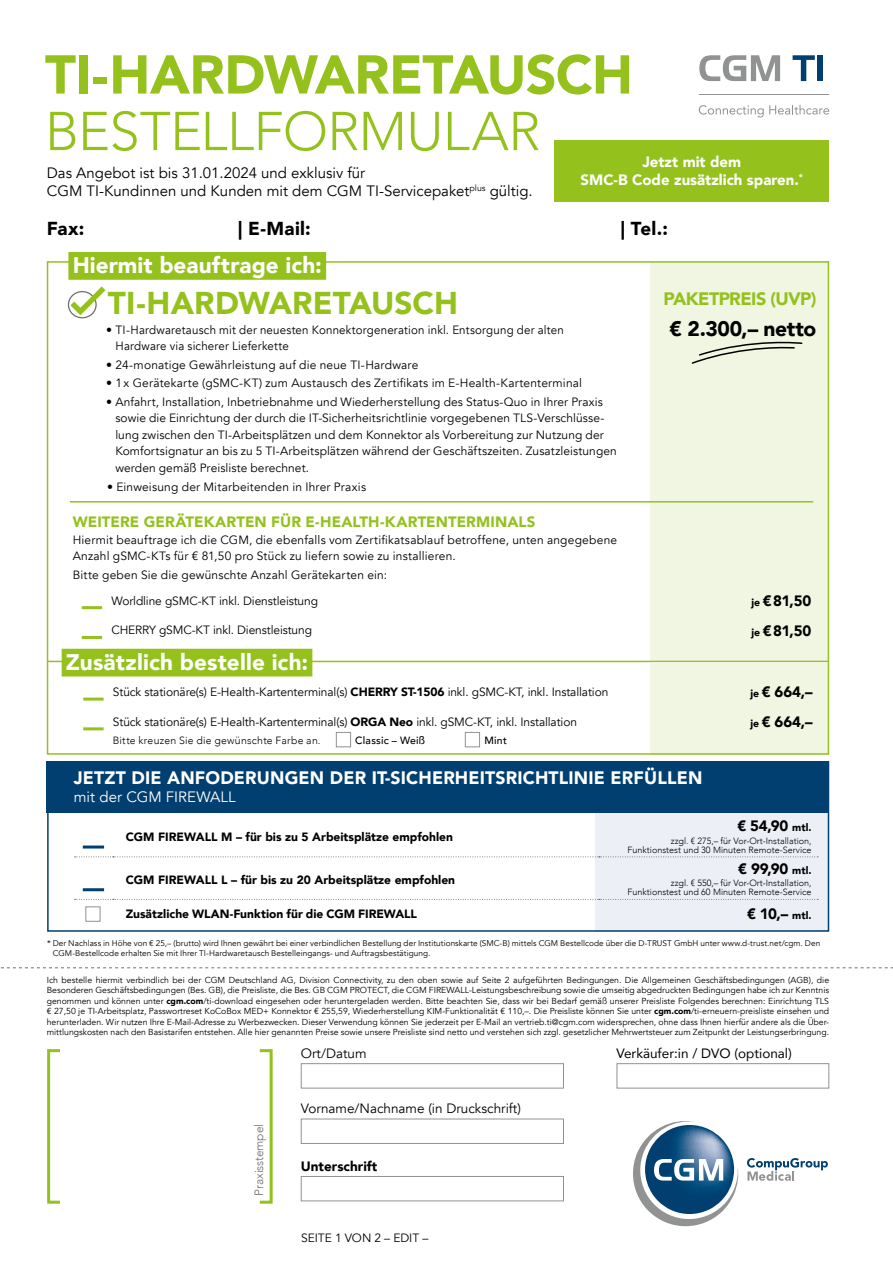
<style>
.page{position:relative;width:893px;height:1263px;background:#fff}
.page>*{position:absolute;margin:0;border:0;box-sizing:border-box;transform-origin:0 0}
.t1{font:900 54px "Avenir";letter-spacing:-.015em;color:#94c11c}
.t2{font:300 54px "Avenir";letter-spacing:-.01em;color:#94c11c}
.t3{font:900 31.5px "Avenir";color:#94c11c}
.t4{font:900 22.5px "Avenir";letter-spacing:.005em;color:#fff}
.t5{font:900 21px "Avenir";letter-spacing:-.015em;color:#000}
.t6{font:900 18.75px "Avenir";letter-spacing:.015em;color:#000}
.t7{font:900 18px "Avenir";letter-spacing:.01em;color:#fff}
.t8{font:900 18px "Avenir";letter-spacing:-.035em;color:#94c11c}
.t9{font:15px/18px "Avenir";color:#000}
.t10{font:900 15px "Avenir";letter-spacing:-.01em;color:#000}
.t11{font:900 15px "Avenir";letter-spacing:.005em;color:#94c11c}
.t12{font:900 15px/18px "Avenir";color:#fff;text-align:center}
.t13{font:15px "Avenir";letter-spacing:.005em;color:#fff}
.t14{font:13.5px "Avenir";color:#000}
.t15{font:13.5px "Avenir";color:#000}
.t16{font:900 13.5px "Avenir";color:#000}
.t17{font:12px/16.5px "Avenir";letter-spacing:.01em;color:#000}
.t18{font:12px "Avenir";letter-spacing:-.01em;color:#000}
.t19{font:900 12px "Avenir";color:#000}
.t20{font:300 12px "Avenir";letter-spacing:-.015em;color:#6f6f6e}
.t21{font:300 10.5px "Avenir";letter-spacing:.025em;color:#000}
.t22{font:500 10.5px "Avenir";letter-spacing:.02em;color:#000}
.t23{font:300 9px/9px "Avenir";color:#000;text-align:right}
.t24{font:8.7px/10.5px "Avenir";color:#000;text-align:justify}
.t25{font:8.25px/10.5px "Avenir";letter-spacing:.005em;color:#000}
.s1{font-size:10.5px}
.s2{font-weight:900}
</style>
<div class="page">
<div style="left:651px;top:261px;width:178px;height:407px;background:#f1f6e3"></div>
<svg style="left:0;top:967px;width:893px;height:1px"></svg>
<div style="left:68px;top:252px;width:258px;height:28px;background:#94c11c"></div>
<svg style="left:67px;top:286px;width:39px;height:33px"></svg>
<hr style="left:70px;top:501px;width:743px;height:1px;background:#94c11c">
<svg style="left:691px;top:341px;width:112px;height:23px"></svg>
<div style="left:554px;top:140px;width:275px;height:62px;background:#94c11c"></div>
<hr style="left:699px;top:94px;width:130px;height:1px;background:#919292">
<svg style="left:699px;top:105px;width:130px;height:12px"></svg>
<svg style="left:699px;top:55px;width:81px;height:26px"></svg>
<svg style="left:793px;top:55px;width:22px;height:26px"></svg>
<div style="left:818px;top:55px;width:5px;height:26px;background:#003f6f"></div>
<div style="left:301px;top:1063px;width:263px;height:25px;border:1px solid #919292"></div>
<div style="left:301px;top:1118px;width:263px;height:26px;border:1px solid #919292"></div>
<div style="left:301px;top:1176px;width:263px;height:25px;border:1px solid #919292"></div>
<div style="left:617px;top:1063px;width:212px;height:25px;border:1px solid #919292"></div>
<div style="left:47px;top:1049px;width:14px;height:155px;border:3px solid #94c11c"></div>
<div style="left:258px;top:1049px;width:15px;height:155px;border:3px solid #94c11c"></div>
<svg style="left:633px;top:1121px;width:106px;height:106px"></svg>
<svg style="left:747px;top:1158px;width:81px;height:23px"></svg>
<div style="left:336px;top:732px;width:15px;height:15px;border:1px solid #919292"></div>
<div style="left:465px;top:732px;width:15px;height:15px;border:1px solid #919292"></div>
<div style="left:85px;top:906px;width:15px;height:16px;border:1px solid #919292"></div>
<div style="left:595px;top:812px;width:234px;height:120px;background:#edeff6"></div>
<div style="left:47px;top:761px;width:782px;height:51px;background:#003f6f"></div>
<div style="left:47px;top:761px;width:782px;height:171px;border:2px solid #003f6f"></div>
<svg style="left:75px;top:856px;width:743px;height:1px"></svg>
<svg style="left:75px;top:899px;width:743px;height:1px"></svg>
<hr style="left:83px;top:845px;width:21px;height:3px;background:#003f6f">
<hr style="left:83px;top:888px;width:21px;height:3px;background:#003f6f">
<hr style="left:82px;top:606px;width:20px;height:3px;background:#94c11c">
<hr style="left:82px;top:636px;width:20px;height:3px;background:#94c11c">
<div style="left:62px;top:649px;width:250px;height:27px;background:#94c11c"></div>
<div style="left:651px;top:662px;width:178px;height:93px;background:#f1f6e3"></div>
<div style="left:47px;top:661px;width:782px;height:94px;border:2px solid #94c11c"></div>
<hr style="left:83px;top:698px;width:21px;height:3px;background:#94c11c">
<hr style="left:83px;top:727px;width:21px;height:3px;background:#94c11c">
<h1 class="t1" style="left:45px;top:28px;width:589px">TI-HARDWARETAUSCH</h1>
<h1 class="t2" style="left:45px;top:100px;width:497px">BESTELLFORMULAR</h1>
<h3 class="t9" style="left:47px;top:164px;width:487px">Das Angebot ist bis 31.01.2024 und exklusiv für<br>CGM TI-Kundinnen und Kunden mit dem CGM TI-Servicepaket<sup>plus</sup> gültig.</h3>
<h3 class="t12" style="left:581px;top:153px;width:224px">Jetzt mit dem<br>SMC-B Code zusätzlich sparen.<sup>*</sup></h3>
<h3 class="t6" style="left:47px;top:212px;width:39px">Fax:</h3>
<h3 class="t6" style="left:238px;top:212px;width:74px">| E-Mail:</h3>
<h3 class="t6" style="left:621px;top:212px;width:49px">| Tel.:</h3>
<h3 class="t4" style="left:73px;top:246px;width:251px">Hiermit beauftrage ich:</h3>
<h2 class="t3" style="left:108px;top:276px;width:352px">TI-HARDWARETAUSCH</h2>
<h3 class="t17" style="left:116px;top:321px;width:450px;text-indent:-9px">• TI-Hardwaretausch mit der neuesten Konnektorgeneration inkl. Entsorgung der alten<br>Hardware via sicherer Lieferkette</h3>
<h3 class="t17" style="left:106px;top:357px;width:314px">• 24-monatige Gewährleistung auf die neue TI-Hardware</h3>
<h3 class="t17" style="left:106px;top:375px;width:477px">• 1x Gerätekarte (gSMC-KT) zum Austausch des Zertifikats im E-Health-Kartenterminal</h3>
<p class="t17" style="left:115px;top:394px;width:503px;text-indent:-9px">• Anfahrt, Installation, Inbetriebnahme und Wiederherstellung des Status-Quo in Ihrer Praxis sowie die Einrichtung der durch die IT-Sicherheitsrichtlinie vorgegebenen TLS-Verschlüsse&shy;lung zwischen den TI-Arbeitsplätzen und dem Konnektor als Vorbereitung zur Nutzung der Komfortsignatur an bis zu 5 TI-Arbeitsplätzen während der Geschäftszeiten. Zusatzleistungen werden gemäß Preisliste berechnet.</p>
<h3 class="t17" style="left:107px;top:478px;width:261px">• Einweisung der Mitarbeitenden in Ihrer Praxis</h3>
<h3 class="t11" style="left:73px;top:509px;width:464px">WEITERE GERÄTEKARTEN FÜR E-HEALTH-KARTENTERMINALS</h3>
<h3 class="t17" style="left:73px;top:531px;width:546px">Hiermit beauftrage ich die CGM, die ebenfalls vom Zertifikatsablauf betroffene, unten angegebene<br>Anzahl gSMC-KTs für € 81,50 pro Stück zu liefern sowie zu installieren.</h3>
<h3 class="t17" style="left:111px;top:562px;width:277px;line-height:25.8px;text-indent:-39px">Bitte geben Sie die gewünschte Anzahl Gerätekarten ein:<br>Worldline gSMC-KT inkl. Dienstleistung</h3>
<h3 class="t8" style="left:663px;top:283px;width:155px">PAKETPREIS (UVP)</h3>
<h3 class="t5" style="left:670px;top:311px;width:148px">€ 2.300,– netto</h3>
<h3 class="t10" style="left:751px;top:588px;width:61px"><span class="s1">je</span> €81,50</h3>
<h3 class="t18" style="left:111px;top:623px;width:202px">CHERRY gSMC-KT inkl. Dienstleistung</h3>
<h3 class="t10" style="left:751px;top:618px;width:61px"><span class="s1">je</span> €81,50</h3>
<h3 class="t4" style="left:66px;top:643px;width:244px">Zusätzlich bestelle ich:</h3>
<h3 class="t18" style="left:113px;top:685px;width:497px">Stück stationäre(s) E-Health-Kartenterminal(s) <span class="s2">CHERRY ST-1506</span> inkl. gSMC-KT, inkl. Installation</h3>
<h3 class="t10" style="left:750px;top:679px;width:64px"><span class="s1">je</span> € 664,–</h3>
<h3 class="t18" style="left:113px;top:714px;width:466px">Stück stationäre(s) E-Health-Kartenterminal(s) <span class="s2">ORGA Neo</span> inkl. gSMC-KT, inkl. Installation</h3>
<h3 class="t10" style="left:750px;top:709px;width:64px"><span class="s1">je</span> € 664,–</h3>
<p class="t21" style="left:113px;top:734px;width:210px">Bitte kreuzen Sie die gewünschte Farbe an.</p>
<p class="t22" style="left:355px;top:731px;width:72px">Classic – Weiß</p>
<p class="t22" style="left:484px;top:731px;width:24px">Mint</p>
<h3 class="t7" style="left:74px;top:762px;width:630px">JETZT DIE ANFODERUNGEN DER IT-SICHERHEITSRICHTLINIE ERFÜLLEN</h3>
<h3 class="t13" style="left:74px;top:788px;width:163px">mit der CGM FIREWALL</h3>
<h3 class="t19" style="left:126px;top:827px;width:329px">CGM FIREWALL M – für bis zu 5 Arbeitsplätze empfohlen</h3>
<h3 class="t10" style="left:737px;top:813px;width:76px">€ 54,90 <span class="s1">mtl.</span></h3>
<p class="t23" style="left:628px;top:836px;width:185px">zzgl. € 275,– für Vor-Ort-Installation,<br>Funktionstest und 30 Minuten Remote-Service</p>
<h3 class="t19" style="left:126px;top:870px;width:331px">CGM FIREWALL L – für bis zu 20 Arbeitsplätze empfohlen</h3>
<h3 class="t10" style="left:738px;top:856px;width:75px">€ 99,90 <span class="s1">mtl.</span></h3>
<p class="t23" style="left:628px;top:879px;width:185px">zzgl. € 550,– für Vor-Ort-Installation,<br>Funktionstest und 60 Minuten Remote-Service</p>
<h3 class="t19" style="left:126px;top:903px;width:293px">Zusätzliche WLAN-Funktion für die CGM FIREWALL</h3>
<h3 class="t10" style="left:747px;top:900px;width:66px">€ 10,– <span class="s1">mtl.</span></h3>
<p class="t25" style="left:53px;top:938px;width:769px;text-indent:-6px">* Der Nachlass in Höhe von € 25,– (brutto) wird Ihnen gewährt bei einer verbindlichen Bestellung der Institutionskarte (SMC-B) mittels CGM Bestellcode über die D-TRUST GmbH unter www.d-trust.net/cgm. Den<br>CGM-Bestellcode erhalten Sie mit Ihrer TI-Hardwaretausch Bestelleingangs- und Auftragsbestätigung.</p>
<p class="t24" style="left:47px;top:975px;width:784px">Ich bestelle hiermit verbindlich bei der CGM Deutschland AG, Division Connectivity, zu den oben sowie auf Seite 2 aufgeführten Bedingungen. Die Allgemeinen Geschäftsbedingungen (AGB), die Besonderen Geschäftsbedingungen (Bes. GB), die Preisliste, die Bes. GB CGM PROTECT, die CGM FIREWALL-Leistungsbeschreibung sowie die umseitig abgedruckten Bedingungen habe ich zur Kenntnis genommen und können unter <span class="s2">cgm.com</span>/ti-download eingesehen oder heruntergeladen werden. Bitte beachten Sie, dass wir bei Bedarf gemäß unserer Preisliste Folgendes berechnen: Einrichtung TLS € 27,50 je TI-Arbeitsplatz, Passwortreset KoCoBox MED+ Konnektor € 255,59, Wiederherstellung KIM-Funktionalität € 110,–. Die Preisliste können Sie unter <span class="s2">cgm.com</span>/ti-erneuern-preisliste einsehen und herunterladen. Wir nutzen Ihre E-Mail-Adresse zu Werbezwecken. Dieser Verwendung können Sie jederzeit per E-Mail an vertrieb.ti@cgm.com widersprechen, ohne dass Ihnen hierfür andere als die Über&shy;mittlungskosten nach den Basistarifen entstehen. Alle hier genannten Preise sowie unsere Preisliste sind netto und verstehen sich zzgl. gesetzlicher Mehrwertsteuer zum Zeitpunkt der Leistungserbringung.</p>
<h3 class="t20" style="left:252px;top:1195px;width:73px;rotate:-90deg">Praxisstempel</h3>
<h3 class="t14" style="left:301px;top:1045px;width:67px">Ort/Datum</h3>
<h3 class="t14" style="left:301px;top:1100px;width:222px">Vorname/Nachname (in Druckschrift)</h3>
<h3 class="t16" style="left:301px;top:1154px;width:78px">Unterschrift</h3>
<h3 class="t17" style="left:301px;top:1230px;width:136px">SEITE 1 VON 2 – PRINT –</h3>
<h3 class="t17" style="left:393px;top:1230px;width:56px">ONLINE –</h3>
<h3 class="t17" style="left:393px;top:1230px;width:37px">EDIT –</h3>
<h3 class="t15" style="left:617px;top:1042px;width:177px">Verkäufer:in / DVO (optional)</h3>
</div>
